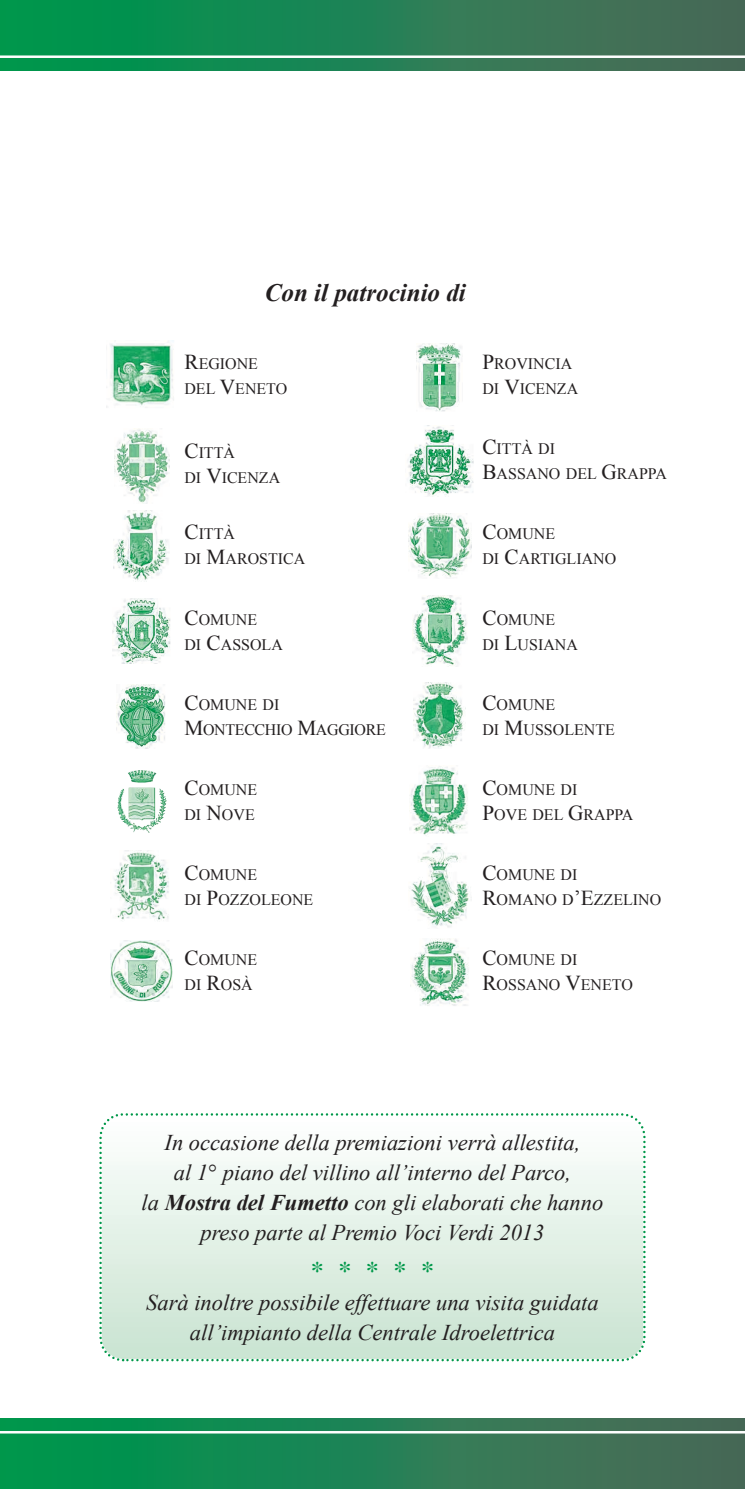
<style>
.page{position:relative;width:745px;height:1489px;background:#fff}
.page>*{position:absolute;margin:0;border:0;box-sizing:border-box;transform-origin:0 0}
.t1{font:27.5px "Symbol";color:#00984a}
.t2{font:italic 700 25px "Times New Roman";color:#231f20}
.t3{font:italic 22.5px/30px "Times New Roman";color:#231f20;text-align:center}
.t4{font:16px/25px "Times New Roman";color:#231f20}
.t5{font:16px/25px "Times New Roman";letter-spacing:-.02em;color:#231f20}
.s1{font-size:21.25px}
.s2{font-weight:700}
</style>
<div class="page">
<svg style="left:99px;top:1113px;width:547px;height:249px"></svg>
<img style="left:0;top:1418px;width:744px;height:70px">
<img style="left:0;top:0;width:744px;height:71px">
<img style="left:110px;top:340px;width:64px;height:66px">
<img style="left:114px;top:428px;width:56px;height:75px">
<img style="left:116px;top:684px;width:49px;height:64px">
<img style="left:112px;top:598px;width:59px;height:65px">
<img style="left:416px;top:343px;width:46px;height:68px">
<img style="left:114px;top:510px;width:55px;height:71px">
<img style="left:408px;top:425px;width:65px;height:71px">
<img style="left:408px;top:513px;width:63px;height:65px">
<img style="left:117px;top:788px;width:13px;height:35px">
<img style="left:409px;top:766px;width:59px;height:69px">
<img style="left:114px;top:850px;width:55px;height:71px">
<img style="left:409px;top:843px;width:60px;height:85px">
<img style="left:111px;top:940px;width:61px;height:61px">
<img style="left:410px;top:939px;width:59px;height:67px">
<img style="left:413px;top:683px;width:50px;height:65px">
<img style="left:412px;top:595px;width:55px;height:71px">
<hr style="left:0;top:55px;width:744px;height:3px;background:#fff">
<hr style="left:0;top:1430px;width:744px;height:3px;background:#fff">
<h2 class="t2" style="left:265px;top:278px;width:203px">Con il patrocinio di</h2>
<p class="t4" style="left:184px;top:351px;width:104px"><span class="s1">R</span>EGIONE<br>DEL <span class="s1">V</span>ENETO</p>
<p class="t4" style="left:482px;top:351px;width:97px"><span class="s1">P</span>ROVINCIA<br>DI <span class="s1">V</span>ICENZA</p>
<p class="t4" style="left:184px;top:440px;width:97px"><span class="s1">C</span>ITTÀ<br>DI <span class="s1">V</span>ICENZA</p>
<p class="t4" style="left:482px;top:436px;width:186px"><span class="s1">C</span>ITTÀ DI<br><span class="s1">B</span>ASSANO DEL <span class="s1">G</span>RAPPA</p>
<p class="t4" style="left:184px;top:521px;width:122px"><span class="s1">C</span>ITTÀ<br>DI <span class="s1">M</span>AROSTICA</p>
<p class="t4" style="left:482px;top:521px;width:135px"><span class="s1">C</span>OMUNE<br>DI <span class="s1">C</span>ARTIGLIANO</p>
<p class="t4" style="left:184px;top:606px;width:100px"><span class="s1">C</span>OMUNE<br>DI <span class="s1">C</span>ASSOLA</p>
<p class="t4" style="left:482px;top:606px;width:97px"><span class="s1">C</span>OMUNE<br>DI <span class="s1">L</span>USIANA</p>
<p class="t5" style="left:184px;top:691px;width:203px"><span class="s1">C</span>OMUNE DI<br><span class="s1">M</span>ONTECCHIO <span class="s1">M</span>AGGIORE</p>
<p class="t4" style="left:482px;top:691px;width:134px"><span class="s1">C</span>OMUNE<br>DI <span class="s1">M</span>USSOLENTE</p>
<p class="t4" style="left:184px;top:776px;width:74px"><span class="s1">C</span>OMUNE<br>DI <span class="s1">N</span>OVE</p>
<p class="t4" style="left:482px;top:776px;width:152px"><span class="s1">C</span>OMUNE DI<br><span class="s1">P</span>OVE DEL <span class="s1">G</span>RAPPA</p>
<p class="t4" style="left:184px;top:861px;width:130px"><span class="s1">C</span>OMUNE<br>DI <span class="s1">P</span>OZZOLEONE</p>
<p class="t4" style="left:482px;top:861px;width:180px"><span class="s1">C</span>OMUNE DI<br><span class="s1">R</span>OMANO D<span class="s1">’E</span>ZZELINO</p>
<p class="t4" style="left:184px;top:946px;width:74px"><span class="s1">C</span>OMUNE<br>DI <span class="s1">R</span>OSÀ</p>
<p class="t4" style="left:482px;top:946px;width:152px"><span class="s1">C</span>OMUNE DI<br><span class="s1">R</span>OSSANO <span class="s1">V</span>ENETO</p>
<h3 class="t3" style="left:141px;top:1127px;width:463px">In occasione della premiazioni verrà allestita,<br>al 1° piano del villino all’interno del Parco,<br>la <span class="s2">Mostra del Fumetto</span> con gli elaborati che hanno preso parte al Premio Voci Verdi 2013</h3>
<h1 class="t1" style="left:310px;top:1255px;width:125px">∗∗∗∗∗</h1>
<h3 class="t3" style="left:146px;top:1287px;width:454px">sarà inoltre possibile effettuare una visita guidata all’impianto della centrale Idroelettrica</h3>
</div>
